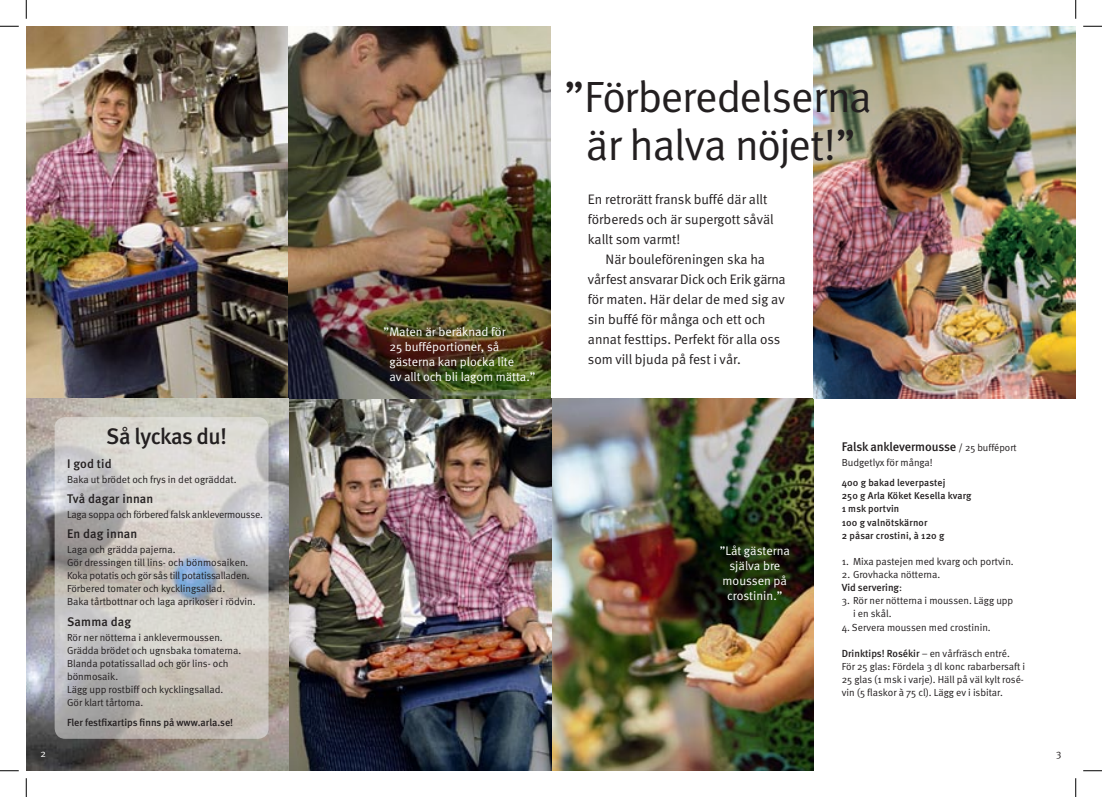
<style>
.page{position:relative;width:1102px;height:797px;background:#fff}
.page>*{position:absolute;margin:0;border:0;box-sizing:border-box;transform-origin:0 0}
.t1{font:43.75px/48px "Meta Normal";letter-spacing:-.02em;color:#231f20;text-align:center}
.t2{font:500 22.5px "Meta";letter-spacing:-.02em;color:#231f20}
.t3{font:13.75px/20px "Meta Normal";color:#231f20}
.t4{font:12.5px/15px "Meta Normal";color:#fff;text-align:center}
.t5{font:500 12.5px "Meta";letter-spacing:.005em;color:#231f20}
.t6{font:10.25px/13.1px "Meta Normal";color:#231f20}
.t7{font:500 10.25px "Meta";color:#231f20}
.t8{font:10.25px "Meta Normal";letter-spacing:-.02em;color:#231f20}
.t9{font:10.25px "Meta Normal";color:#fff}
.t10{font:500 9.88px/13.1px "Meta";letter-spacing:.015em;color:#231f20}
.s1{font-family:"Meta Normal";font-weight:400;font-size:10px}
.s2{font-family:"Meta Normal";font-weight:400}
.s3{font-family:"Meta";font-weight:500}
</style>
<div class="page">
<img style="left:26px;top:26px;width:525px;height:372px">
<img style="left:288px;top:398px;width:525px;height:372px">
<img style="left:813px;top:26px;width:262px;height:372px">
<svg style="left:26px;top:398px;width:262px;height:372px;background:#94908c"></svg>
<svg style="left:55px;top:417px;width:213px;height:321px;background:#c7c4c1"></svg>
<svg style="left:0;top:25px;width:19px;height:2px"></svg>
<svg style="left:1083px;top:25px;width:18px;height:2px"></svg>
<svg style="left:0;top:770px;width:19px;height:1px"></svg>
<svg style="left:1083px;top:770px;width:18px;height:1px"></svg>
<svg style="left:25px;top:0;width:2px;height:19px"></svg>
<svg style="left:25px;top:778px;width:2px;height:19px"></svg>
<svg style="left:1075px;top:0;width:1px;height:19px"></svg>
<svg style="left:1075px;top:778px;width:1px;height:19px"></svg>
<p class="t9" style="left:40px;top:747px;width:7px">2</p>
<h2 class="t2" style="left:106px;top:423px;width:122px">Så lyckas du!</h2>
<p class="t5" style="left:67px;top:456px;width:46px">I god tid</p>
<p class="t6" style="left:67px;top:472px;width:171px">Baka ut brödet och frys in det ogräddat.</p>
<p class="t5" style="left:67px;top:491px;width:88px">Två dagar innan</p>
<p class="t8" style="left:67px;top:508px;width:197px">Laga soppa och förbered falsk anklevermousse.</p>
<p class="t5" style="left:67px;top:526px;width:72px">En dag innan</p>
<p class="t6" style="left:67px;top:542px;width:190px">Laga och grädda pajerna.<br>Gör dressingen till lins- och bönmosaiken.<br>Koka potatis och gör sås till potatissalladen.<br>Förbered tomater och kycklingsallad.<br>Baka tårtbottnar och laga aprikoser i rödvin.</p>
<p class="t5" style="left:67px;top:614px;width:66px">Samma dag</p>
<p class="t6" style="left:67px;top:630px;width:176px">Rör ner nötterna i anklevermoussen.<br>Grädda brödet och ugnsbaka tomaterna.<br>Blanda potatissallad och gör lins- och bönmosaik.<br>Lägg upp rostbiff och kycklingsallad.<br>Gör klart tårtorna.</p>
<p class="t7" style="left:67px;top:717px;width:168px">Fler festfixartips finns på www.arla.se!</p>
<p class="t4" style="left:389px;top:324px;width:148px;text-align:left;text-indent:-6px">” Maten är beräknad för<br>25 bufféportioner, så gästerna kan plocka lite<br>av allt och bli lagom mätta.”</p>
<h1 class="t1" style="left:564px;top:72px;width:309px">”Förberedelserna är halva nöjet!”</h1>
<h3 class="t3" style="left:588px;top:189px;width:187px">En retrorätt fransk buffé där allt förbereds och är supergott såväl kallt som varmt!</h3>
<h3 class="t3" style="left:588px;top:249px;width:199px;text-indent:18px">När bouleföreningen ska ha vårfest ansvarar Dick och Erik gärna för maten. Här delar de med sig av sin buffé för många och ett och annat festtips. Perfekt för alla oss som vill bjuda på fest i vår.</h3>
<p class="t4" style="left:719px;top:543px;width:72px">”Låt gästerna själva bre moussen på crostinin.”</p>
<p class="t5" style="left:841px;top:439px;width:176px">Falsk anklevermousse <span class="s1">/ 25 bufféport</span></p>
<p class="t6" style="left:841px;top:455px;width:93px">Budgetlyx för många!</p>
<p class="t10" style="left:841px;top:476px;width:131px">400 g bakad leverpastej<br>250 g Arla Köket Kesella kvarg<br>1 msk portvin<br>100 g valnötskärnor<br>2 påsar crostini, à 120 g</p>
<p class="t6" style="left:841px;top:554px;width:173px">1. Mixa pastejen med kvarg och portvin.</p>
<p class="t6" style="left:841px;top:568px;width:100px">2. Grovhacka nötterna.</p>
<p class="t7" style="left:841px;top:581px;width:62px">Vid servering<span class="s2">:</span></p>
<p class="t6" style="left:853px;top:594px;width:162px;text-indent:-11px">3. Rör ner nötterna i moussen. Lägg upp i en skål.</p>
<p class="t6" style="left:841px;top:620px;width:150px">4. Servera moussen med crostinin.</p>
<p class="t6" style="left:841px;top:646px;width:185px"><span class="s3">Drinktips! Rosékir</span> – en vårfräsch entré.<br>För 25 glas: Fördela 3 dl konc rabarbersaft i 25 glas (1 msk i varje). Häll på väl kylt rosé&shy;vin (5 flaskor à 75 cl). Lägg ev i isbitar.</p>
<p class="t6" style="left:1056px;top:746px;width:7px">3</p>
</div>
